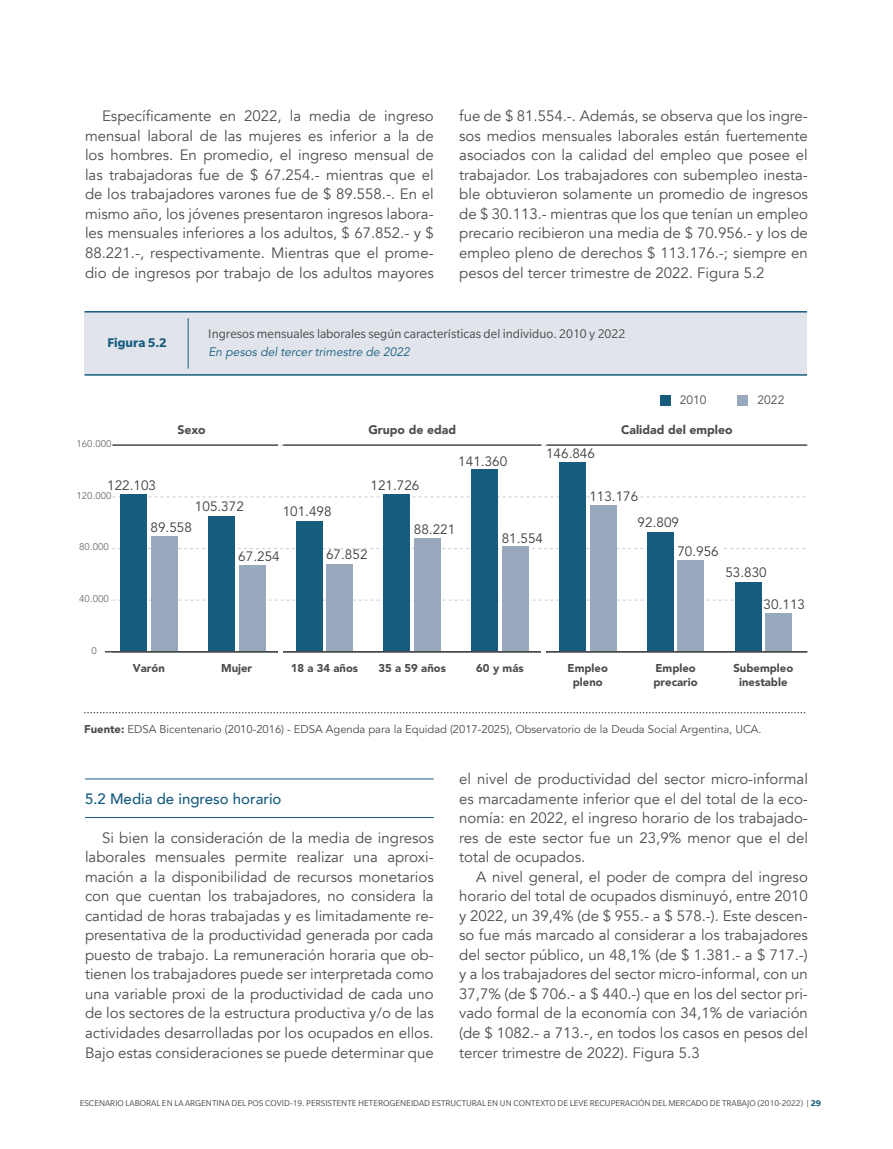
<style>
.page{position:relative;width:893px;height:1149px;background:#fff}
.page>*{position:absolute;margin:0;border:0;box-sizing:border-box;transform-origin:0 0}
.bloque-texto{font:15px/19.5px "Avenir";color:#4b4c4d;text-align:justify}
.subtítulos{font:500 15px "Avenir";color:#165c7e}
.t1{font:13.65px "Slate";color:#4b4c4d}
.t2{font:700 13.65px "Slate";color:#165c7e}
.t3{font:13.5px "Avenir";color:#3e3e3f}
.t4{font:900 12.3px "Avenir";color:#4b4c4d}
.t5{font:italic 12.15px "Avenir";color:#165c7e}
.t6{font:12px "Avenir";color:#4b4c4d}
.t7{font:11.25px "Avenir";letter-spacing:-.005em;color:#4b4c4d}
.t8{font:900 11.25px/13.5px "Avenir";color:#4b4c4d;text-align:center}
.t9{font:9.6px "Avenir";color:#6c6d70}
.t10{font:9.15px "Slate";color:#4b4c4d}
.s1{font-weight:900}
.s2{font-weight:700;color:#165c7e}
</style>
<div class="page">
<svg style="left:85px;top:712px;width:721px;height:1px"></svg>
<div style="left:85px;top:311px;width:722px;height:64px;background:#e1e4eb"></div>
<hr style="left:85px;top:311px;width:722px;height:1px;background:#165c7e">
<hr style="left:85px;top:374px;width:722px;height:1px;background:#165c7e">
<hr style="left:188px;top:318px;width:1px;height:50px;background:#165c7e">
<div style="left:661px;top:394px;width:10px;height:11px;background:#165c7e"></div>
<div style="left:737px;top:394px;width:11px;height:11px;background:#98a8bd"></div>
<hr style="left:105px;top:650px;width:702px;height:2px;background:#4b4c4d">
<svg style="left:112px;top:599px;width:652px;height:1px"></svg>
<svg style="left:112px;top:547px;width:693px;height:2px"></svg>
<svg style="left:112px;top:496px;width:694px;height:1px"></svg>
<div style="left:151px;top:536px;width:26px;height:115px;background:#98a8bd"></div>
<div style="left:239px;top:564px;width:26px;height:87px;background:#98a8bd"></div>
<div style="left:327px;top:564px;width:26px;height:87px;background:#98a8bd"></div>
<div style="left:414px;top:537px;width:27px;height:114px;background:#98a8bd"></div>
<div style="left:502px;top:546px;width:26px;height:105px;background:#98a8bd"></div>
<div style="left:590px;top:505px;width:26px;height:146px;background:#98a8bd"></div>
<div style="left:678px;top:560px;width:26px;height:91px;background:#98a8bd"></div>
<div style="left:766px;top:612px;width:26px;height:39px;background:#98a8bd"></div>
<div style="left:120px;top:494px;width:27px;height:157px;background:#165c7e"></div>
<div style="left:208px;top:515px;width:26px;height:136px;background:#165c7e"></div>
<div style="left:296px;top:520px;width:26px;height:131px;background:#165c7e"></div>
<div style="left:384px;top:494px;width:26px;height:157px;background:#165c7e"></div>
<div style="left:472px;top:469px;width:26px;height:182px;background:#165c7e"></div>
<div style="left:559px;top:462px;width:26px;height:189px;background:#165c7e"></div>
<div style="left:647px;top:532px;width:26px;height:119px;background:#165c7e"></div>
<div style="left:735px;top:582px;width:26px;height:69px;background:#165c7e"></div>
<hr style="left:112px;top:444px;width:166px;height:1px;background:#4b4c4d">
<hr style="left:546px;top:444px;width:261px;height:1px;background:#4b4c4d">
<hr style="left:283px;top:444px;width:258px;height:1px;background:#4b4c4d">
<hr style="left:112px;top:650px;width:695px;height:2px;background:#4b4c4d">
<div style="left:278px;top:646px;width:5px;height:8px;background:#fff"></div>
<div style="left:541px;top:646px;width:5px;height:8px;background:#fff"></div>
<div style="left:674px;top:545px;width:49px;height:6px;background:#fff"></div>
<div style="left:591px;top:494px;width:49px;height:5px;background:#fff"></div>
<hr style="left:85px;top:816px;width:349px;height:1px;background:#165c7e">
<hr style="left:85px;top:778px;width:349px;height:1px;background:#165c7e">
<p class="bloque-texto" style="left:85px;top:107px;width:350px;text-indent:17px">Específicamente en 2022, la media de ingreso mensual laboral de las mujeres es inferior a la de los hombres. En promedio, el ingreso mensual de las trabajadoras fue de $ 67.254.- mientras que el de los trabajadores varones fue de $ 89.558.-. En el mismo año, los jóvenes presentaron ingresos labora&shy;les mensuales inferiores a los adultos, $ 67.852.- y $ 88.221.-, respectivamente. Mientras que el prome&shy;dio de ingresos por trabajo de los adultos mayores</p>
<p class="bloque-texto" style="left:459px;top:107px;width:350px">fue de $ 81.554.-. Además, se observa que los ingre&shy;sos medios mensuales laborales están fuertemente asociados con la calidad del empleo que posee el trabajador. Los trabajadores con subempleo inesta&shy;ble obtuvieron solamente un promedio de ingresos de $ 30.113.- mientras que los que tenían un empleo precario recibieron una media de $ 70.956.- y los de empleo pleno de derechos $ 113.176.-; siempre en pesos del tercer trimestre de 2022. Figura 5.2</p>
<p class="t2" style="left:108px;top:335px;width:61px">Figura 5.2</p>
<p class="t1" style="left:208px;top:326px;width:418px">Ingresos mensuales laborales según características del individuo. 2010 y 2022</p>
<p class="t5" style="left:209px;top:344px;width:203px">En pesos del tercer trimestre de 2022</p>
<p class="t9" style="left:77px;top:438px;width:36px">160.000</p>
<p class="t6" style="left:680px;top:393px;width:28px">2010</p>
<p class="t6" style="left:758px;top:393px;width:28px">2022</p>
<p class="t4" style="left:177px;top:418px;width:30px">Sexo</p>
<p class="t4" style="left:368px;top:418px;width:89px">Grupo de edad</p>
<p class="t4" style="left:621px;top:418px;width:113px">Calidad del empleo</p>
<p class="t3" style="left:458px;top:453px;width:50px">141.360</p>
<p class="t3" style="left:546px;top:445px;width:50px">146.846</p>
<p class="t3" style="left:107px;top:477px;width:50px">122.103</p>
<p class="t9" style="left:77px;top:489px;width:36px">120.000</p>
<p class="t3" style="left:370px;top:477px;width:50px">121.726</p>
<p class="t3" style="left:195px;top:498px;width:50px">105.372</p>
<p class="t3" style="left:283px;top:503px;width:50px">101.498</p>
<p class="t3" style="left:151px;top:519px;width:43px">89.558</p>
<p class="t3" style="left:414px;top:521px;width:43px">88.221</p>
<p class="t9" style="left:79px;top:541px;width:31px">80.000</p>
<p class="t9" style="left:79px;top:592px;width:31px">40.000</p>
<p class="t9" style="left:91px;top:644px;width:7px">0</p>
<p class="t3" style="left:238px;top:548px;width:43px">67.254</p>
<p class="t3" style="left:326px;top:546px;width:43px">67.852</p>
<p class="t3" style="left:502px;top:530px;width:43px">81.554</p>
<p class="t8" style="left:133px;top:661px;width:33px">Varón</p>
<p class="t8" style="left:221px;top:661px;width:33px">Mujer</p>
<p class="t8" style="left:291px;top:661px;width:69px">18 a 34 años</p>
<p class="t8" style="left:378px;top:661px;width:69px">35 a 59 años</p>
<p class="t8" style="left:476px;top:661px;width:49px">60 y más</p>
<p class="t3" style="left:589px;top:488px;width:50px">113.176</p>
<p class="t3" style="left:638px;top:514px;width:43px">92.809</p>
<p class="t3" style="left:677px;top:543px;width:43px">70.956</p>
<p class="t3" style="left:725px;top:564px;width:43px">53.830</p>
<p class="t8" style="left:568px;top:661px;width:42px">Empleo pleno</p>
<p class="t8" style="left:653px;top:661px;width:46px;text-align:left">Empleo precario</p>
<p class="t3" style="left:764px;top:595px;width:43px">30.113</p>
<p class="t8" style="left:733px;top:661px;width:61px">Subempleo inestable</p>
<p class="t7" style="left:84px;top:722px;width:679px"><span class="s1">Fuente:</span> EDSA Bicentenario (2010-2016) - EDSA Agenda para la Equidad (2017-2025), Observatorio de la Deuda Social Argentina, UCA.</p>
<p class="subtítulos" style="left:85px;top:785px;width:198px">5.2 Media de ingreso horario</p>
<p class="bloque-texto" style="left:85px;top:827px;width:350px;text-indent:17px">Si bien la consideración de la media de ingresos laborales mensuales permite realizar una aproxi&shy;mación a la disponibilidad de recursos monetarios con que cuentan los trabajadores, no considera la cantidad de horas trabajadas y es limitadamente re&shy;presentativa de la productividad generada por cada puesto de trabajo. La remuneración horaria que ob&shy;tienen los trabajadores puede ser interpretada como una variable proxi de la productividad de cada uno de los sectores de la estructura productiva y/o de las actividades desarrolladas por los ocupados en ellos.<br>Bajo estas consideraciones se puede determinar que</p>
<p class="bloque-texto" style="left:459px;top:769px;width:350px">el nivel de productividad del sector micro-informal es marcadamente inferior que el del total de la eco&shy;nomía: en 2022, el ingreso horario de los trabajado&shy;res de este sector fue un 23,9% menor que el del total de ocupados.</p>
<p class="bloque-texto" style="left:459px;top:866px;width:350px;text-indent:17px">A nivel general, el poder de compra del ingreso horario del total de ocupados disminuyó, entre 2010 y 2022, un 39,4% (de $ 955.- a $ 578.-). Este descen&shy;so fue más marcado al considerar a los trabajadores del sector público, un 48,1% (de $ 1.381.- a $ 717.-) y a los trabajadores del sector micro-informal, con un 37,7% (de $ 706.- a $ 440.-) que en los del sector pri&shy;vado formal de la economía con 34,1% de variación (de $ 1082.- a 713.-, en todos los casos en pesos del tercer trimestre de 2022). Figura 5.3</p>
<p class="t10" style="left:80px;top:1098px;width:743px">ESCENARIO LABORAL EN LA ARGENTINA DEL POS COVID-19. PERSISTENTE HETEROGENEIDAD ESTRUCTURAL EN UN CONTEXTO DE LEVE RECUPERACIÓN DEL MERCADO DE TRABAJO (2010-2022) | <span class="s2">29</span></p>
</div>
